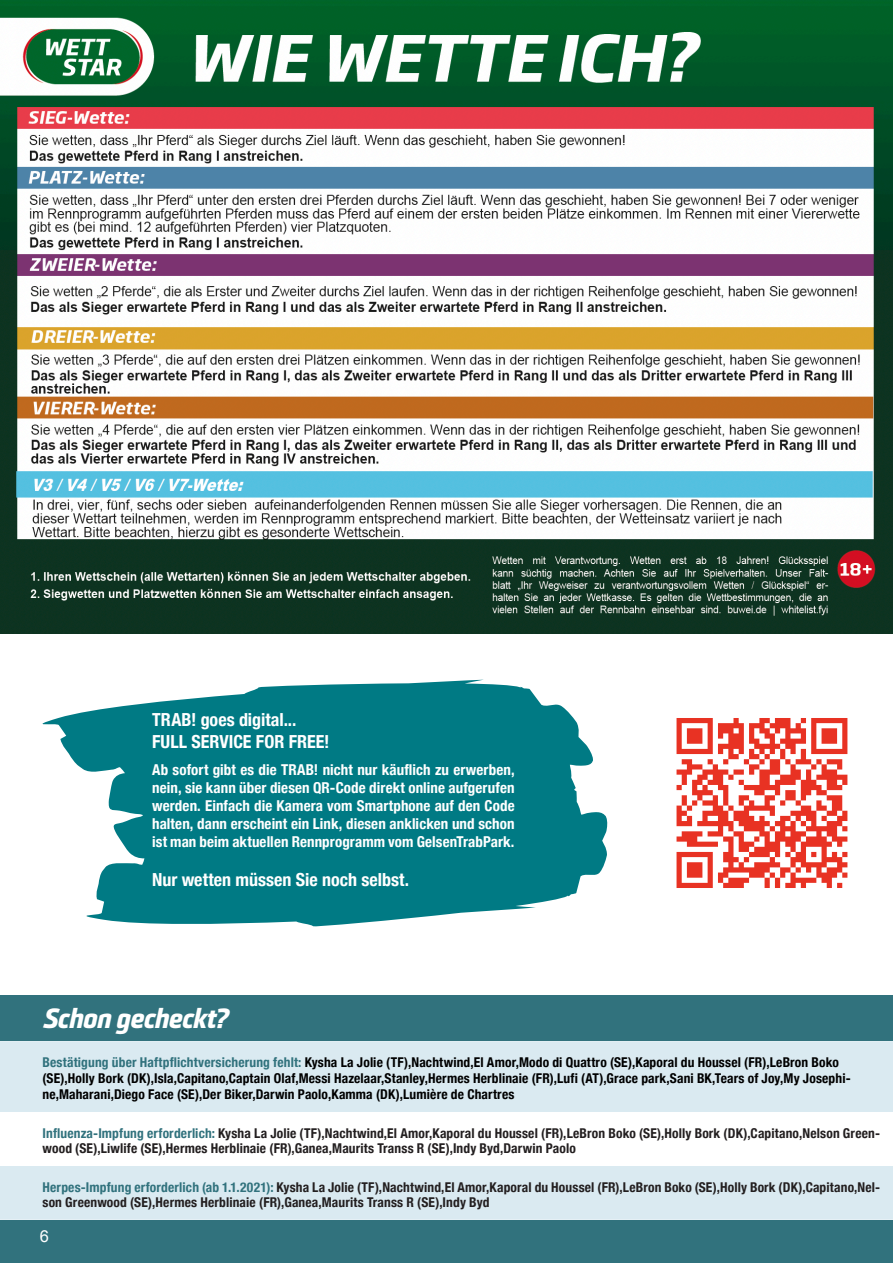
<style>
.page{position:relative;width:893px;height:1263px;background:#fff}
.page>*{position:absolute;margin:0;border:0;box-sizing:border-box;transform-origin:0 0}
.t1{font:italic 800 27px "Sommet";letter-spacing:-.005em;color:#fff}
.t2{font:700 condensed 18px "Helvetica Neue";color:#fff}
.t3{font:16.5px "Arial";color:#fff}
.t4{font:700 condensed 15px/18px "Helvetica Neue";letter-spacing:.005em;color:#fff;text-align:justify}
.t5{font:700 condensed 13.5px/15.3px "Helvetica Neue";letter-spacing:.01em;color:#231f20}
.t6{font:700 condensed 13.5px/16.2px "Helvetica Neue";letter-spacing:.01em;color:#000}
.s1{color:#31727d}
</style>
<div class="page">
<div style="left:0;top:1220px;width:893px;height:43px;background:#31727d"></div>
<img style="left:0;top:0;width:893px;height:634px">
<svg style="left:42px;top:680px;width:566px;height:247px;fill:#007a84"></svg>
<div style="left:0;top:995px;width:893px;height:46px;background:#31727d"></div>
<div style="left:0;top:1041px;width:893px;height:179px;background:#daeaf1"></div>
<div style="left:0;top:1112px;width:893px;height:54px;background:#fff"></div>
<img style="left:676px;top:718px;width:172px;height:170px">
<p class="t2" style="left:152px;top:705px;width:146px">TRAB! goes digital...</p>
<p class="t2" style="left:152px;top:727px;width:179px">FULL SERVICE FOR FREE!</p>
<p class="t4" style="left:152px;top:759px;width:364px">Ab sofort gibt es die TRAB! nicht nur käuflich zu erwerben, nein, sie kann über diesen QR-Code direkt online aufgerufen werden. Einfach die Kamera vom Smartphone auf den Code halten, dann erscheint ein Link, diesen anklicken und schon ist man beim aktuellen Rennprogramm vom GelsenTrabPark.</p>
<p class="t2" style="left:152px;top:865px;width:258px">Nur wetten müssen Sie noch selbst.</p>
<p class="t1" style="left:43px;top:1002px;width:186px">Schon gecheckt?</p>
<p class="t6" style="left:43px;top:1053px;width:810px"><span class="s1">Bestätigung über Haftpflichtversicherung fehlt:</span> Kysha La Jolie (TF),Nachtwind,El Amor,Modo di Quattro (SE),Kaporal du Houssel (FR),LeBron Boko (SE),Holly Bork (DK),Isla,Capitano,Captain Olaf,Messi Hazelaar,Stanley,Hermes Herblinaie (FR),Lufi (AT),Grace park,Sani BK,Tears of Joy,My Josephi&shy;ne,Maharani,Diego Face (SE),Der Biker,Darwin Paolo,Kamma (DK),Lumière de Chartres</p>
<p class="t5" style="left:43px;top:1124px;width:839px"><span class="s1">Influenza-Impfung erforderlich:</span> Kysha La Jolie (TF),Nachtwind,El Amor,Kaporal du Houssel (FR),LeBron Boko (SE),Holly Bork (DK),Capitano,Nelson Green&shy;wood (SE),Liwlife (SE),Hermes Herblinaie (FR),Ganea,Maurits Transs R (SE),Indy Byd,Darwin Paolo</p>
<p class="t5" style="left:43px;top:1178px;width:839px"><span class="s1">Herpes-Impfung erforderlich (ab 1.1.2021):</span> Kysha La Jolie (TF),Nachtwind,El Amor,Kaporal du Houssel (FR),LeBron Boko (SE),Holly Bork (DK),Capitano,Nel&shy;son Greenwood (SE),Hermes Herblinaie (FR),Ganea,Maurits Transs R (SE),Indy Byd</p>
<p class="t3" style="left:40px;top:1225px;width:13px">66</p>
</div>
